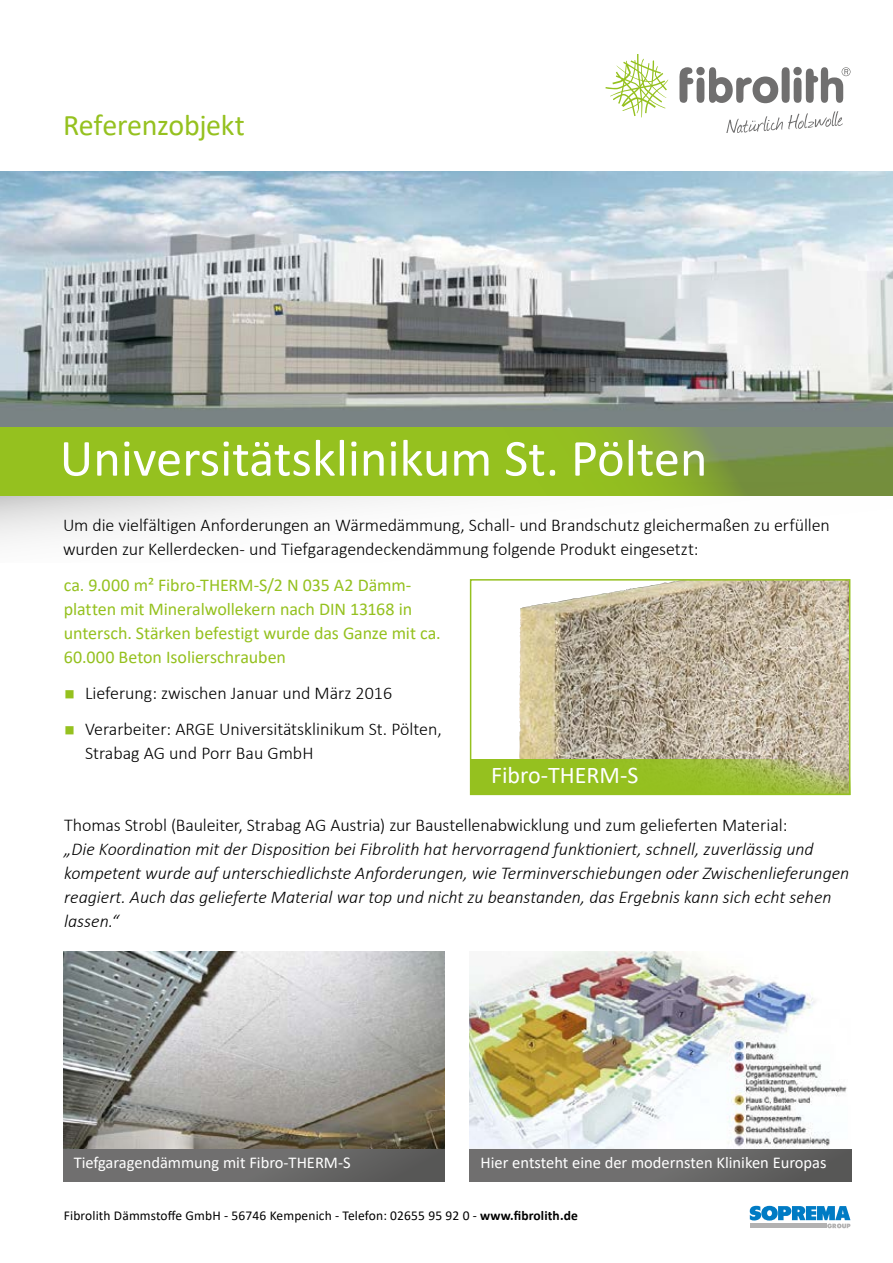
<style>
.page{position:relative;width:893px;height:1263px;background:#fff}
.page>*{position:absolute;margin:0;border:0;box-sizing:border-box;transform-origin:0 0}
.t1{font:52.5px "Calibri";color:#fff}
.t2{font:30px "Calibri";letter-spacing:-.01em;color:#95c11f}
.t3{font:24px "Calibri";color:#fff}
.t4{font:300 18px/24px "Calibri";letter-spacing:-.005em;color:#000}
.t5{font:italic 300 18px/24px "Calibri";color:#000}
.t6{font:18px/24px "Calibri";letter-spacing:-.005em;color:#95c11f}
.t7{font:16.5px "Calibri";color:#fff}
.t8{font:13.5px "Calibri";letter-spacing:.01em;color:#000}
.s1{font-weight:700}
</style>
<div class="page">
<img style="left:0;top:171px;width:893px;height:257px">
<img style="left:519px;top:582px;width:328px;height:177px">
<div style="left:470px;top:579px;width:380px;height:216px;border:2px solid #95c11f"></div>
<svg style="left:470px;top:759px;width:380px;height:35px;fill:#95c022"></svg>
<img style="left:63px;top:951px;width:381px;height:198px">
<img style="left:470px;top:951px;width:377px;height:198px">
<svg style="left:0;top:496px;width:416px;height:44px;fill:#f4f4f4"></svg>
<svg style="left:0;top:428px;width:893px;height:68px;fill:#95c11f"></svg>
<div style="left:63px;top:1149px;width:381px;height:32px;background:linear-gradient(to right,#777676,#5c5c5b)"></div>
<div style="left:470px;top:1149px;width:381px;height:32px;background:linear-gradient(to right,#777676,#5c5c5b)"></div>
<svg style="left:750px;top:1206px;width:100px;height:22px"></svg>
<svg style="left:605px;top:54px;width:63px;height:63px"></svg>
<svg style="left:679px;top:67px;width:171px;height:36px"></svg>
<svg style="left:726px;top:111px;width:117px;height:22px"></svg>
<h2 class="t2" style="left:63px;top:104px;width:183px">Referenzobjekt</h2>
<h1 class="t1" style="left:60px;top:422px;width:649px">Universitätsklinikum St. Pölten</h1>
<p class="t4" style="left:63px;top:513px;width:768px">Um die vielfältigen Anforderungen an Wärmedämmung, Schall- und Brandschutz gleichermaßen zu erfüllen wurden zur Kellerdecken- und Tiefgaragendeckendämmung folgende Produkt eingesetzt:</p>
<p class="t6" style="left:64px;top:573px;width:379px">ca. 9.000 m² Fibro-THERM-S/2 N 035 A2 Dämm&shy;platten mit Mineralwollekern nach DIN 13168 in untersch. Stärken befestigt wurde das Ganze mit ca.<br>60.000 Beton Isolierschrauben</p>
<p class="t4" style="left:85px;top:675px;width:358px;line-height:36px">Lieferung: zwischen Januar und März 2016<br>Verarbeiter: ARGE Universitätsklinikum St. Pölten,</p>
<p class="t4" style="left:85px;top:741px;width:230px">Strabag AG und Porr Bau GmbH</p>
<h3 class="t3" style="left:491px;top:759px;width:149px">Fibro-THERM-S</h3>
<p class="t4" style="left:64px;top:813px;width:725px">Thomas Strobl (Bauleiter, Strabag AG Austria) zur Baustellenabwicklung und zum gelieferten Material:</p>
<p class="t5" style="left:64px;top:837px;width:787px">„Die Koordination mit der Disposition bei Fibrolith hat hervorragend funktioniert, schnell, zuverlässig und kompetent wurde auf unterschiedlichste Anforderungen, wie Terminverschiebungen oder Zwischenlieferungen reagiert. Auch das gelieferte Material war top und nicht zu beanstanden, das Ergebnis kann sich echt sehen lassen.“</p>
<p class="t7" style="left:74px;top:1151px;width:278px">Tiefgaragendämmung mit Fibro-THERM-S</p>
<p class="t7" style="left:480px;top:1151px;width:348px">Hier entsteht eine der modernsten Kliniken Europas</p>
<p class="t8" style="left:64px;top:1206px;width:516px">Fibrolith Dämmstoffe GmbH - 56746 Kempenich - Telefon: 02655 95 92 0 - <span class="s1">www.fibrolith.de</span></p>
</div>
